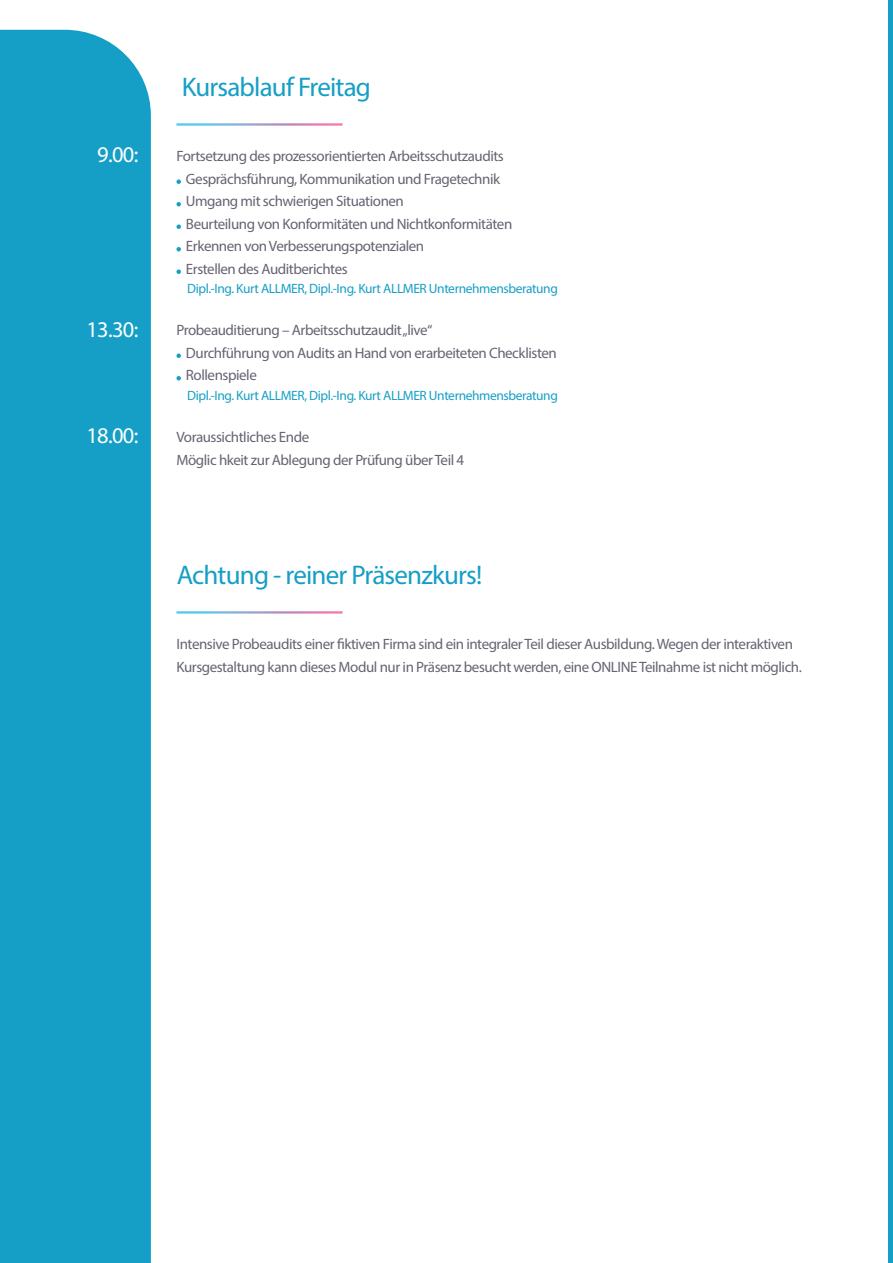
<style>
.page{position:relative;width:893px;height:1263px;background:#fff}
.page>*{position:absolute;margin:0;border:0;box-sizing:border-box;transform-origin:0 0}
.t1{font:27px "Myriad Pro";letter-spacing:-.03em;color:#169fc6}
.t2{font:22.5px "Myriad Pro";letter-spacing:-.03em;color:#fff}
.t3{font:15px/22.5px "Myriad Pro";letter-spacing:-.03em;color:#676372}
.t4{font:13.5px "Myriad Pro";letter-spacing:-.03em;color:#169fc6}
</style>
<div class="page">
<div style="left:0;top:30px;width:151px;height:1233px;background:#169fc6"></div>
<hr style="left:889px;top:0;width:4px;height:1263px;background:#169fc6">
<svg style="left:176px;top:179px;width:5px;height:5px"></svg>
<svg style="left:176px;top:202px;width:5px;height:4px"></svg>
<svg style="left:176px;top:224px;width:5px;height:5px"></svg>
<svg style="left:176px;top:247px;width:5px;height:4px"></svg>
<svg style="left:176px;top:269px;width:5px;height:5px"></svg>
<svg style="left:176px;top:353px;width:5px;height:5px"></svg>
<svg style="left:176px;top:376px;width:5px;height:4px"></svg>
<p class="t2" style="left:97px;top:140px;width:43px">9.00:</p>
<p class="t2" style="left:86px;top:315px;width:54px">13.30:</p>
<p class="t2" style="left:86px;top:422px;width:54px">18.00:</p>
<p class="t1" style="left:182px;top:70px;width:191px">Kursablauf Freitag</p>
<p class="t3" style="left:176px;top:145px;width:329px">Fortsetzung des prozessorientierten Arbeitsschutzaudits</p>
<p class="t3" style="left:186px;top:167px;width:316px">Gesprächsführung, Kommunikation und Fragetechnik</p>
<p class="t3" style="left:186px;top:190px;width:219px">Umgang mit schwierigen Situationen</p>
<p class="t3" style="left:186px;top:212px;width:328px">Beurteilung von Konformitäten und Nichtkonformitäten</p>
<p class="t3" style="left:186px;top:235px;width:240px">Erkennen von Verbesserungspotenzialen</p>
<p class="t3" style="left:186px;top:257px;width:163px">Erstellen des Auditberichtes</p>
<p class="t4" style="left:187px;top:281px;width:372px">Dipl.-Ing. Kurt ALLMER, Dipl.-Ing. Kurt ALLMER Unternehmensberatung</p>
<p class="t3" style="left:176px;top:319px;width:258px">Probeauditierung – Arbeitsschutzaudit „live“</p>
<p class="t3" style="left:186px;top:341px;width:372px">Durchführung von Audits an Hand von erarbeiteten Checklisten</p>
<p class="t3" style="left:186px;top:364px;width:72px">Rollenspiele</p>
<p class="t4" style="left:187px;top:387px;width:372px">Dipl.-Ing. Kurt ALLMER, Dipl.-Ing. Kurt ALLMER Unternehmensberatung</p>
<p class="t3" style="left:176px;top:425px;width:134px">Voraussichtliches Ende</p>
<p class="t3" style="left:176px;top:448px;width:289px">Möglic hkeit zur Ablegung der Prüfung über Teil 4</p>
<p class="t1" style="left:177px;top:558px;width:307px">Achtung - reiner Präsenzkurs!</p>
<p class="t3" style="left:176px;top:633px;width:627px">Intensive Probeaudits einer fiktiven Firma sind ein integraler Teil dieser Ausbildung. Wegen der interaktiven<br>Kursgestaltung kann dieses Modul nur in Präsenz besucht werden, eine ONLINE Teilnahme ist nicht möglich.</p>
</div>
